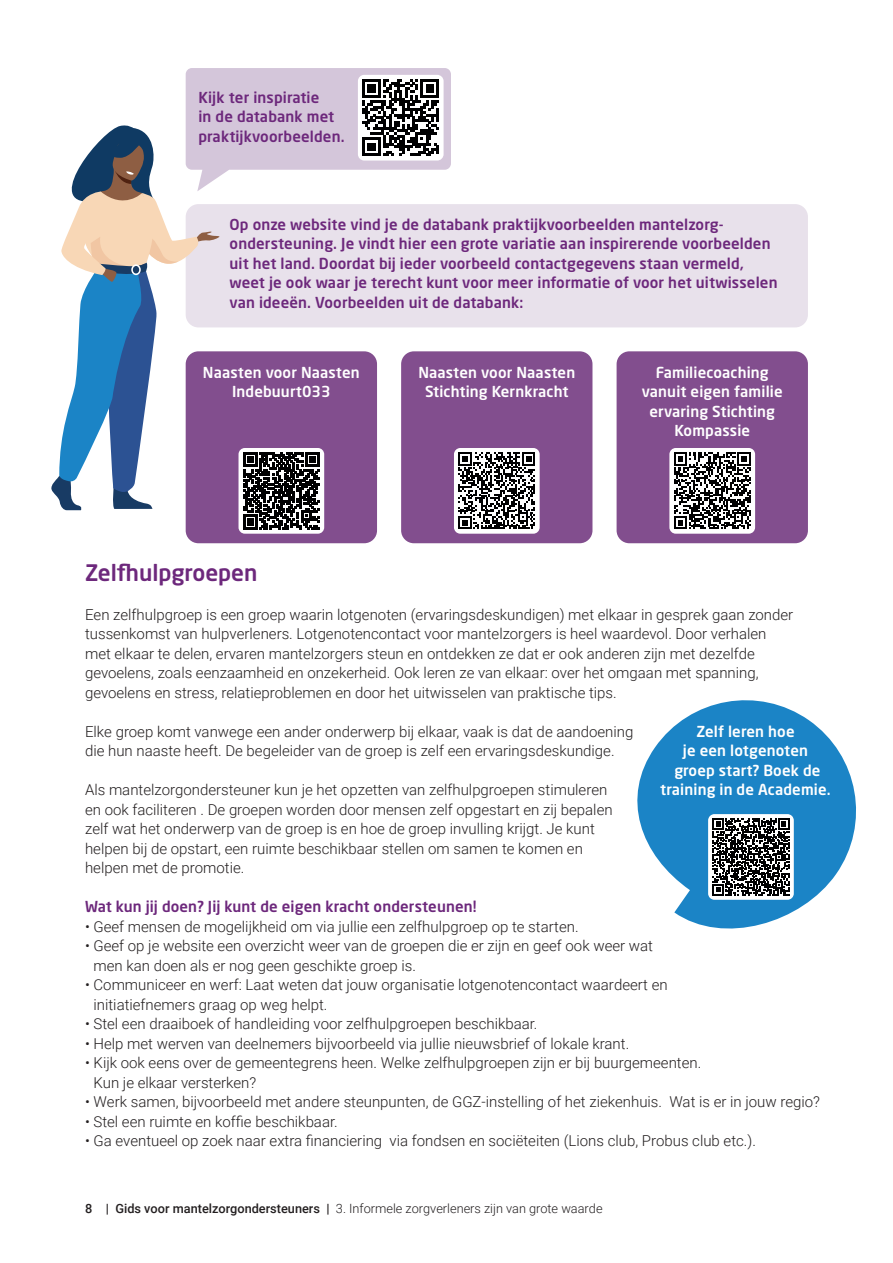
<style>
.page{position:relative;width:893px;height:1263px;background:#fff}
.page>*{position:absolute;margin:0;border:0;box-sizing:border-box;transform-origin:0 0}
.t1{font:500 22.5px "Neo Sans W1 G";color:#6d287c}
.t2{font:300 15px/19.5px "Roboto";color:#231f20}
.t3{font:500 15px/19.5px "Neo Sans W1 G";letter-spacing:.01em;color:#6d287c}
.t4{font:500 15px/19.5px "Neo Sans W1 G";letter-spacing:.01em;color:#fff;text-align:center}
.t5{font:300 12.75px "Roboto";color:#231f20}
.s1{font-weight:500}
</style>
<div class="page">
<div style="left:186px;top:204px;width:622px;height:123px;background:#e8e1eb;border-radius:13px"></div>
<svg style="left:637px;top:700px;width:219px;height:229px;fill:#1b84c6"></svg>
<div style="left:708px;top:814px;width:86px;height:86px;background:#fff;border-radius:6px"></div>
<svg style="left:713px;top:818px;width:76px;height:77px"></svg>
<div style="left:186px;top:351px;width:191px;height:192px;background:#824e8e;border-radius:13px"></div>
<div style="left:401px;top:351px;width:191px;height:192px;background:#824e8e;border-radius:13px"></div>
<div style="left:617px;top:351px;width:191px;height:192px;background:#824e8e;border-radius:13px"></div>
<div style="left:239px;top:448px;width:85px;height:86px;background:linear-gradient(to right,#fff,#fdfcfd);border-radius:6px"></div>
<svg style="left:51px;top:68px;width:400px;height:461px"></svg>
<div style="left:454px;top:448px;width:86px;height:86px;background:#fff;border-radius:6px"></div>
<svg style="left:458px;top:452px;width:77px;height:77px"></svg>
<div style="left:669px;top:448px;width:86px;height:86px;background:#fff;border-radius:6px"></div>
<svg style="left:674px;top:452px;width:77px;height:77px"></svg>
<p class="t3" style="left:198px;top:87px;width:148px">Kijk ter inspiratie<br>in de databank met praktijkvoorbeelden.</p>
<p class="t3" style="left:230px;top:214px;width:549px">Op onze website vind je de databank praktijkvoorbeelden mantelzorg&shy;ondersteuning. Je vindt hier een grote variatie aan inspirerende voorbeelden uit het land. Doordat bij ieder voorbeeld contactgegevens staan vermeld, weet je ook waar je terecht kunt voor meer informatie of voor het uitwisselen van ideeën. Voorbeelden uit de databank:</p>
<p class="t4" style="left:203px;top:362px;width:158px">Naasten voor Naasten<br>Indebuurt033</p>
<p class="t4" style="left:418px;top:362px;width:158px">Naasten voor Naasten<br>Stichting Kernkracht</p>
<p class="t4" style="left:642px;top:362px;width:142px">Familiecoaching vanuit eigen familie ervaring Stichting<br>Kompassie</p>
<h1 class="t1" style="left:85px;top:558px;width:174px">Zelfhulpgroepen</h1>
<p class="t2" style="left:85px;top:604px;width:710px">Een zelfhulpgroep is een groep waarin lotgenoten (ervaringsdeskundigen) met elkaar in gesprek gaan zonder tussenkomst van hulpverleners. Lotgenotencontact voor mantelzorgers is heel waardevol. Door verhalen met elkaar te delen, ervaren mantelzorgers steun en ontdekken ze dat er ook anderen zijn met dezelfde gevoelens, zoals eenzaamheid en onzekerheid. Ook leren ze van elkaar: over het omgaan met spanning, gevoelens en stress, relatieproblemen en door het uitwisselen van praktische tips.</p>
<p class="t2" style="left:85px;top:721px;width:550px">Elke groep komt vanwege een ander onderwerp bij elkaar, vaak is dat de aandoening die hun naaste heeft. De begeleider van de groep is zelf een ervaringsdeskundige.</p>
<p class="t2" style="left:85px;top:779px;width:529px">Als mantelzorgondersteuner kun je het opzetten van zelfhulpgroepen stimuleren en ook faciliteren . De groepen worden door mensen zelf opgestart en zij bepalen zelf wat het onderwerp van de groep is en hoe de groep invulling krijgt. Je kunt helpen bij de opstart, een ruimte beschikbaar stellen om samen te komen en helpen met de promotie.</p>
<p class="t3" style="left:85px;top:896px;width:393px">Wat kun jij doen? Jij kunt de eigen kracht ondersteunen!</p>
<p class="t2" style="left:85px;top:916px;width:495px">• Geef mensen de mogelijkheid om via jullie een zelfhulpgroep op te starten.</p>
<p class="t2" style="left:94px;top:935px;width:561px;text-indent:-8px">• Geef op je website een overzicht weer van de groepen die er zijn en geef ook weer wat men kan doen als er nog geen geschikte groep is.</p>
<p class="t2" style="left:94px;top:974px;width:576px;text-indent:-8px">• Communiceer en werf: Laat weten dat jouw organisatie lotgenotencontact waardeert en initiatiefnemers graag op weg helpt.</p>
<p class="t2" style="left:85px;top:1013px;width:454px">• Stel een draaiboek of handleiding voor zelfhulpgroepen beschikbaar.</p>
<p class="t2" style="left:85px;top:1033px;width:546px">• Help met werven van deelnemers bijvoorbeeld via jullie nieuwsbrief of lokale krant.</p>
<p class="t2" style="left:94px;top:1052px;width:609px;text-indent:-8px">• Kijk ook eens over de gemeentegrens heen. Welke zelfhulpgroepen zijn er bij buurgemeenten.<br>Kun je elkaar versterken?</p>
<p class="t2" style="left:85px;top:1091px;width:736px">• Werk samen, bijvoorbeeld met andere steunpunten, de GGZ-instelling of het ziekenhuis. Wat is er in jouw regio?</p>
<p class="t2" style="left:85px;top:1111px;width:254px">• Stel een ruimte en koffie beschikbaar.</p>
<p class="t2" style="left:85px;top:1130px;width:672px">• Ga eventueel op zoek naar extra financiering via fondsen en sociëteiten (Lions club, Probus club etc.).</p>
<p class="t4" style="left:660px;top:721px;width:172px">Zelf leren hoe<br>je een lotgenoten<br>groep start? Boek de training in de Academie.</p>
<p class="t5" style="left:85px;top:1199px;width:519px"><span class="s1">8 | Gids voor mantelzorgondersteuners |</span> 3. Informele zorgverleners zijn van grote waarde</p>
</div>
